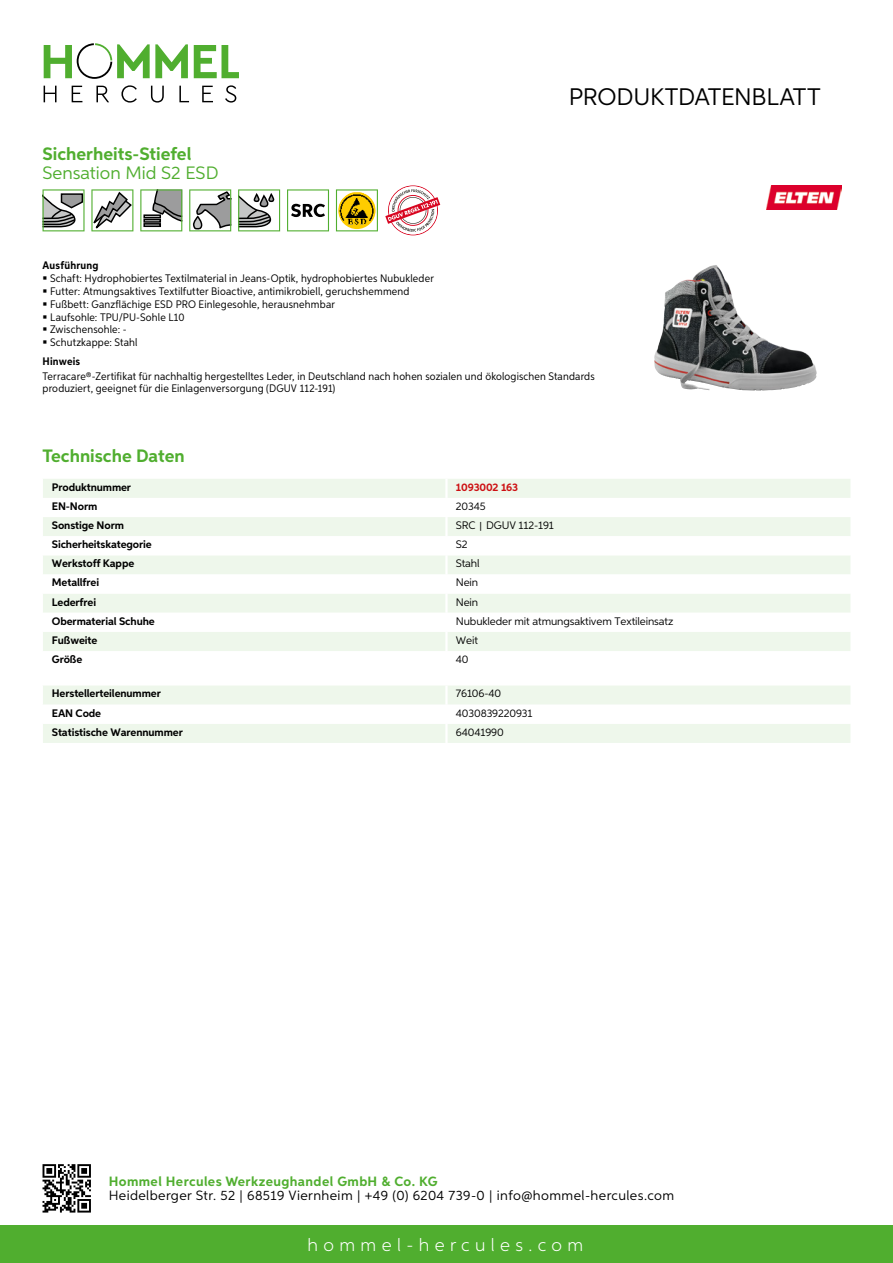
<style>
.page{position:relative;width:893px;height:1263px;background:#fff}
.page>*{position:absolute;margin:0;border:0;box-sizing:border-box;transform-origin:0 0}
.t1{font:24px "Aspira";letter-spacing:-.01em;color:#000}
.t2{font:700 18px "Aspira";color:#50ae2f}
.t3{font:300 18px "Aspira";letter-spacing:.3em;color:#fff}
.t4{font:18px "Aspira";color:#50ae2f}
.t5{font:13.5px "Aspira";letter-spacing:.03em;color:#000}
.t6{font:700 13.5px "Aspira";letter-spacing:.03em;color:#50ae2f}
.t7{font:10.95px/12.8px "Aspira Nar";letter-spacing:.015em;color:#000}
.t8{font:700 10.95px "Aspira";letter-spacing:-.01em;color:#000}
.t9{font:10.95px "Aspira";letter-spacing:-.01em;color:#000}
.t10{font:700 10.95px "Aspira Nar";letter-spacing:.02em;color:#000}
.t11{font:700 10.95px "Aspira";letter-spacing:-.01em;color:#cd1013}
.s1{font-family:"Wuerth Global";font-size:10.5px}
</style>
<div class="page">
<div style="left:0;top:1226px;width:893px;height:37px;background:#50ae2f"></div>
<svg style="left:43px;top:1164px;width:48px;height:48px"></svg>
<svg style="left:194px;top:45px;width:45px;height:33px"></svg>
<svg style="left:44px;top:43px;width:144px;height:36px"></svg>
<svg style="left:44px;top:86px;width:13px;height:16px"></svg>
<svg style="left:72px;top:86px;width:10px;height:16px"></svg>
<svg style="left:96px;top:86px;width:13px;height:16px"></svg>
<svg style="left:121px;top:85px;width:16px;height:18px"></svg>
<svg style="left:151px;top:86px;width:13px;height:17px"></svg>
<svg style="left:179px;top:86px;width:10px;height:16px"></svg>
<svg style="left:202px;top:86px;width:11px;height:16px"></svg>
<svg style="left:225px;top:85px;width:11px;height:18px"></svg>
<div style="left:43px;top:479px;width:807px;height:19px;background:#eef7eb"></div>
<svg style="left:43px;top:517px;width:807px;height:134px;fill:#eef7eb"></svg>
<hr style="left:445px;top:479px;width:3px;height:19px;background:#fff">
<hr style="left:445px;top:517px;width:3px;height:19px;background:#fff">
<hr style="left:445px;top:536px;width:3px;height:19px;background:#fff">
<hr style="left:445px;top:555px;width:3px;height:19px;background:#fff">
<hr style="left:445px;top:574px;width:3px;height:20px;background:#fff">
<hr style="left:445px;top:594px;width:3px;height:19px;background:#fff">
<hr style="left:445px;top:613px;width:3px;height:19px;background:#fff">
<hr style="left:445px;top:632px;width:3px;height:19px;background:#fff">
<svg style="left:43px;top:686px;width:807px;height:57px"></svg>
<hr style="left:445px;top:724px;width:3px;height:19px;background:#fff">
<svg style="left:43px;top:189px;width:90px;height:42px"></svg>
<svg style="left:140px;top:189px;width:42px;height:42px"></svg>
<svg style="left:189px;top:189px;width:42px;height:42px"></svg>
<svg style="left:238px;top:189px;width:42px;height:42px"></svg>
<svg style="left:287px;top:189px;width:42px;height:42px"></svg>
<svg style="left:336px;top:189px;width:42px;height:42px"></svg>
<svg style="left:385px;top:185px;width:55px;height:50px"></svg>
<img style="left:654px;top:265px;width:149px;height:125px">
<img style="left:766px;top:185px;width:76px;height:24px">
<h2 class="t2" style="left:43px;top:142px;width:150px">Sicherheits-Stiefel</h2>
<h2 class="t4" style="left:43px;top:162px;width:175px">Sensation Mid S2 ESD</h2>
<h1 class="t1" style="left:569px;top:82px;width:253px">Produktdatenblatt</h1>
<p class="t10" style="left:43px;top:259px;width:58px">Ausführung</p>
<p class="t7" style="left:50px;top:272px;width:385px">Schaft: Hydrophobiertes Textilmaterial in Jeans-Optik, hydrophobiertes Nubukleder Futter: Atmungsaktives Textilfutter Bioactive, antimikrobiell, geruchshemmend Fußbett: Ganzflächige ESD PRO Einlegesohle, herausnehmbar<br>Laufsohle: TPU/PU-Sohle L10<br>Zwischensohle: -<br>Schutzkappe: Stahl</p>
<p class="t10" style="left:43px;top:355px;width:39px">Hinweis</p>
<p class="t7" style="left:43px;top:370px;width:554px;line-height:12px">Terracare®-Zertifikat für nachhaltig hergestelltes Leder, in Deutschland nach hohen sozialen und ökologischen Standards produziert, geeignet für die Einlagenversorgung (DGUV 112-191)</p>
<h2 class="t2" style="left:43px;top:445px;width:144px">Technische Daten</h2>
<p class="t8" style="left:52px;top:480px;width:81px">Produktnummer</p>
<p class="t11" style="left:456px;top:480px;width:64px">1093002 163</p>
<p class="t8" style="left:52px;top:499px;width:47px">EN-Norm</p>
<p class="t9" style="left:456px;top:499px;width:31px">20345</p>
<p class="t8" style="left:52px;top:518px;width:74px">Sonstige Norm</p>
<p class="t9" style="left:456px;top:518px;width:100px">SRC <span class="s1">|</span> DGUV 112-191</p>
<p class="t8" style="left:52px;top:538px;width:101px">Sicherheitskategorie</p>
<p class="t9" style="left:456px;top:538px;width:13px">S2</p>
<p class="t8" style="left:52px;top:557px;width:84px">Werkstoff Kappe</p>
<p class="t9" style="left:456px;top:557px;width:25px">Stahl</p>
<p class="t8" style="left:52px;top:576px;width:49px">Metallfrei</p>
<p class="t9" style="left:456px;top:576px;width:24px">Nein</p>
<p class="t8" style="left:52px;top:595px;width:46px">Lederfrei</p>
<p class="t9" style="left:456px;top:595px;width:24px">Nein</p>
<p class="t8" style="left:52px;top:614px;width:104px">Obermaterial Schuhe</p>
<p class="t9" style="left:456px;top:614px;width:219px">N ubukleder mit atmungsaktivem Textileinsatz</p>
<p class="t8" style="left:52px;top:633px;width:47px">Fußweite</p>
<p class="t9" style="left:456px;top:633px;width:24px">Weit</p>
<p class="t8" style="left:52px;top:652px;width:32px">Größe</p>
<p class="t9" style="left:456px;top:652px;width:14px">40</p>
<p class="t8" style="left:52px;top:687px;width:111px">Herstellerteilenummer</p>
<p class="t9" style="left:456px;top:687px;width:47px">76106-40</p>
<p class="t8" style="left:52px;top:706px;width:51px">EAN Code</p>
<p class="t9" style="left:456px;top:706px;width:78px">4030839220931</p>
<p class="t8" style="left:52px;top:725px;width:132px">Statistische Warennummer</p>
<p class="t9" style="left:456px;top:725px;width:49px">64041990</p>
<p class="t6" style="left:109px;top:1172px;width:330px">Hommel Hercules Werkzeughandel GmbH &amp; Co. KG</p>
<p class="t5" style="left:109px;top:1187px;width:567px">Heidelberger Str. 52 | 68519 Viernheim | +49 (0) 6204 739-0 | info@hommel-hercules.com</p>
<h2 class="t3" style="left:307px;top:1234px;width:277px">hommel-hercules.com</h2>
</div>
